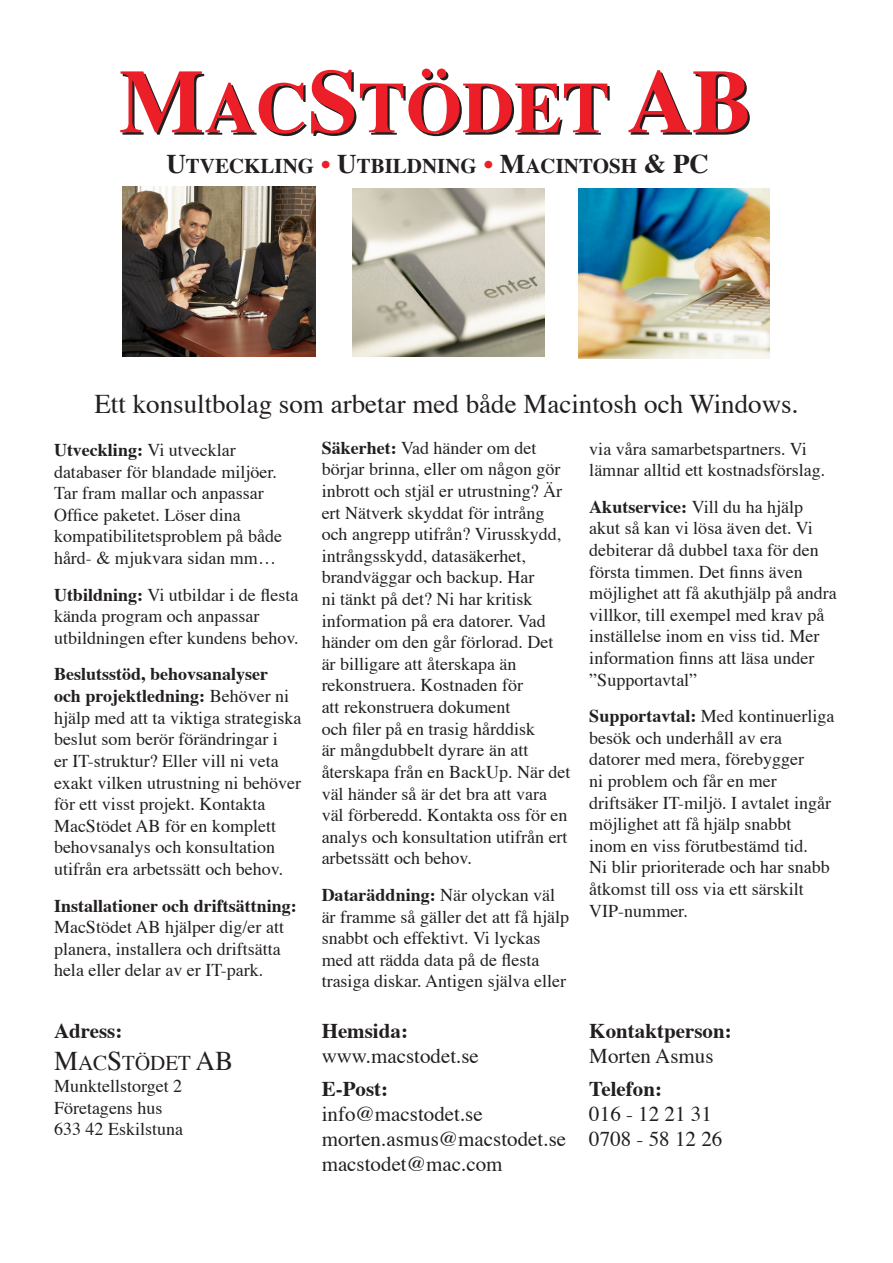
<style>
.page{position:relative;width:893px;height:1263px;background:#fff}
.page>*{position:absolute;margin:0;border:0;box-sizing:border-box;transform-origin:0 0}
.t1{font:700 90px "Times";color:#ec1f29}
.t2{font:700 72px "Times";color:#ec1f29}
.t3{font:27px "Times";color:#231f20}
.t4{font:21px "Times";color:#231f20}
.t5{font:700 21px "Times";color:#231f20}
.t6{font:18px/21.6px "Times";color:#231f20}
.s1{font-size:90px}
.s2{font-size:27px}
.s3{font-size:27px;color:#ec1f29}
.s4{font-weight:700}
</style>
<div class="page">
<img style="left:123px;top:187px;width:193px;height:170px">
<img style="left:353px;top:188px;width:191px;height:169px">
<img style="left:578px;top:188px;width:192px;height:170px">
<p class="t2" style="left:119px;top:60px;width:493px"><span class="s1">M</span>AC<span class="s1">S</span>TÖDET</p>
<p class="t1" style="left:627px;top:42px;width:127px">AB</p>
<p class="t5" style="left:166px;top:152px;width:544px"><span class="s2">U</span>TVECKLING <span class="s3">•</span> <span class="s2">U</span>TBILDNING <span class="s3">•</span> <span class="s2">M</span>ACINTOSH <span class="s2">&amp; PC</span></p>
<p class="t3" style="left:94px;top:387px;width:706px">Ett konsultbolag som arbetar med både Macintosh och Windows.</p>
<p class="t6" style="left:54px;top:440px;width:229px"><span class="s4">Utveckling:</span> Vi utvecklar databaser för blandade miljöer.<br>Tar fram mallar och anpassar<br>Office paketet. Löser dina kompatibilitetsproblem på både hård- &amp; mjukvara sidan mm…</p>
<p class="t6" style="left:54px;top:585px;width:246px"><span class="s4">Utbildning:</span> Vi utbildar i de flesta kända program och anpassar utbildningen efter kundens behov.</p>
<p class="t6" style="left:54px;top:665px;width:249px"><span class="s4">Beslutsstöd, behovsanalyser<br>och projektledning:</span> Behöver ni hjälp med att ta viktiga strategiska beslut som berör förändringar i<br>er IT-struktur? Eller vill ni veta exakt vilken utrustning ni behöver för ett visst projekt. Kontakta<br>MacStödet AB för en komplett behovsanalys och konsultation utifrån era arbetssätt och behov.</p>
<p class="t6" style="left:54px;top:896px;width:244px"><span class="s4">Installationer och driftsättning:<br></span>MacStödet AB hjälper dig/er att planera, installera och driftsätta hela eller delar av er IT-park.</p>
<p class="t6" style="left:322px;top:438px;width:250px"><span class="s4">Säkerhet:</span> Vad händer om det börjar brinna, eller om någon gör inbrott och stjäl er utrustning? Är ert Nätverk skyddat för intrång och angrepp utifrån? Virusskydd, intrångsskydd, datasäkerhet, brandväggar och backup. Har<br>ni tänkt på det? Ni har kritisk information på era datorer. Vad händer om den går förlorad. Det är billigare att återskapa än rekonstruera. Kostnaden för<br>att rekonstruera dokument<br>och filer på en trasig hårddisk<br>är mångdubbelt dyrare än att återskapa från en BackUp. När det väl händer så är det bra att vara väl förberedd. Kontakta oss för en analys och konsultation utifrån ert arbetssätt och behov.</p>
<p class="t6" style="left:322px;top:885px;width:249px"><span class="s4">Dataräddning:</span> När olyckan väl är framme så gäller det att få hjälp snabbt och effektivt. Vi lyckas med att rädda data på de flesta trasiga diskar. Antigen själva eller</p>
<p class="t6" style="left:589px;top:439px;width:237px">via våra samarbetspartners. Vi lämnar alltid ett kostnadsförslag.</p>
<p class="t6" style="left:589px;top:497px;width:249px"><span class="s4">Akutservice:</span> Vill du ha hjälp akut så kan vi lösa även det. Vi debiterar då dubbel taxa för den första timmen. Det finns även möjlighet att få akuthjälp på andra villkor, till exempel med krav på inställelse inom en viss tid. Mer information finns att läsa under ”Supportavtal”</p>
<p class="t6" style="left:589px;top:706px;width:247px"><span class="s4">Supportavtal:</span> Med kontinuerliga besök och underhåll av era datorer med mera, förebygger<br>ni problem och får en mer driftsäker IT-miljö. I avtalet ingår möjlighet att få hjälp snabbt<br>inom en viss förutbestämd tid.<br>Ni blir prioriterade och har snabb åtkomst till oss via ett särskilt<br>VIP-nummer.</p>
<p class="t5" style="left:54px;top:1017px;width:70px">Adress:</p>
<p class="t4" style="left:54px;top:1050px;width:181px"><span class="s2">M</span>AC<span class="s2">S</span>TÖDET <span class="s2">AB</span></p>
<p class="t6" style="left:54px;top:1076px;width:130px">Munktellstorget 2</p>
<p class="t6" style="left:54px;top:1098px;width:110px">Företagens hus</p>
<p class="t6" style="left:54px;top:1119px;width:131px">633 42 Eskilstuna</p>
<p class="t5" style="left:322px;top:1017px;width:88px">Hemsida:</p>
<p class="t4" style="left:322px;top:1043px;width:159px">www.macstodet.se</p>
<p class="t5" style="left:322px;top:1074px;width:68px">E-Post:</p>
<p class="t4" style="left:322px;top:1100px;width:163px">info@macstodet.se</p>
<p class="t4" style="left:322px;top:1126px;width:246px">morten.asmus@macstodet.se</p>
<p class="t4" style="left:322px;top:1151px;width:182px">macstodet@mac.com</p>
<p class="t5" style="left:589px;top:1017px;width:144px">Kontaktperson:</p>
<p class="t4" style="left:589px;top:1043px;width:126px">Morten Asmus</p>
<p class="t5" style="left:589px;top:1074px;width:74px">Telefon:</p>
<p class="t4" style="left:589px;top:1100px;width:124px">016 - 12 21 31</p>
<p class="t4" style="left:589px;top:1126px;width:134px">0708 - 58 12 26</p>
</div>
